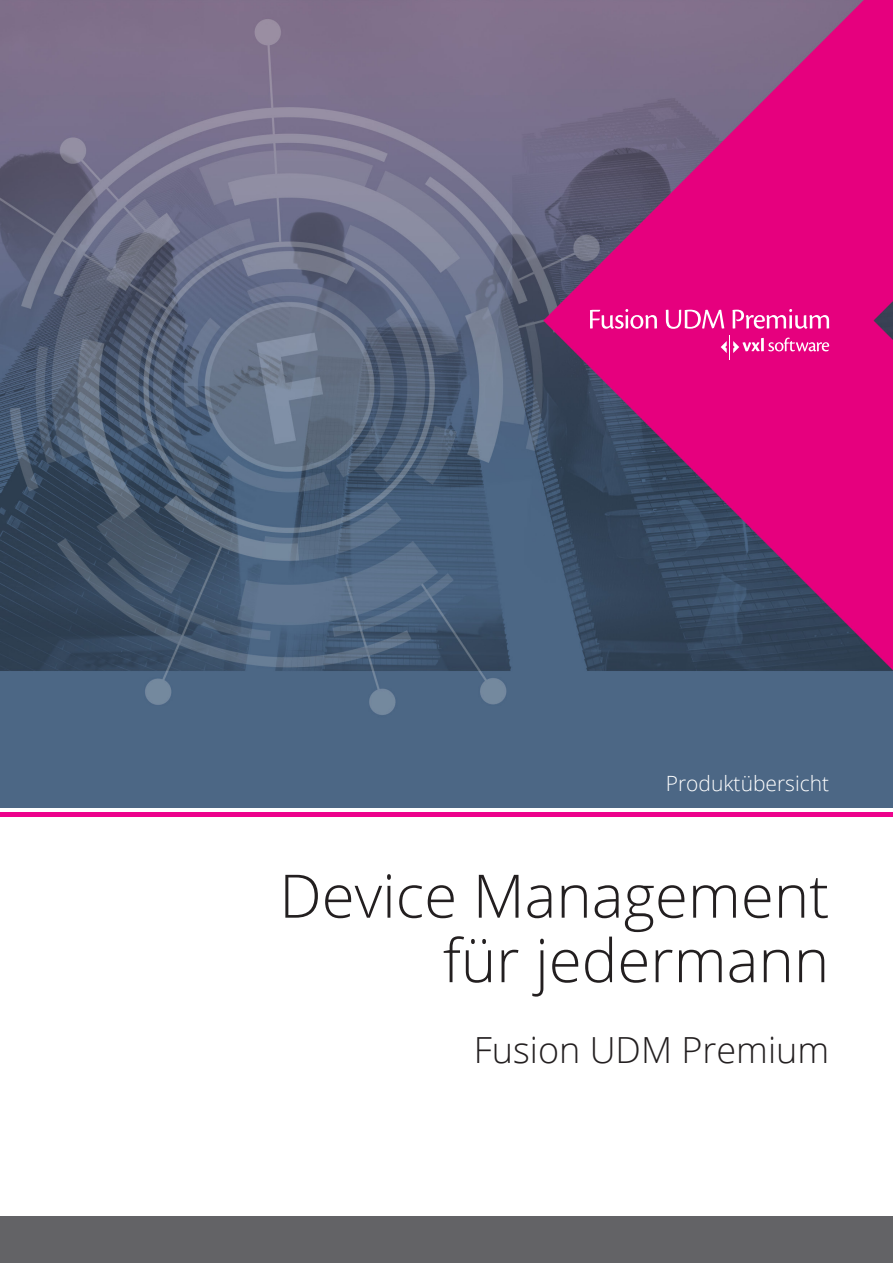
<style>
.page{position:relative;width:893px;height:1263px;background:#fff}
.page>*{position:absolute;margin:0;border:0;box-sizing:border-box;transform-origin:0 0}
.t1{font:300 60px "Open Sans";color:#231f20}
.t2{font:300 36px "Open Sans";color:#231f20}
.t3{font:300 21px "Open Sans";color:#fff}
</style>
<div class="page">
<div style="left:0;top:1216px;width:893px;height:47px;background:#636366"></div>
<img style="left:0;top:0;width:893px;height:808px">
<hr style="left:0;top:812px;width:893px;height:4px;background:#ed028c">
<svg style="left:721px;top:335px;width:108px;height:24px"></svg>
<svg style="left:590px;top:309px;width:67px;height:20px"></svg>
<svg style="left:666px;top:310px;width:58px;height:19px"></svg>
<svg style="left:732px;top:309px;width:97px;height:20px"></svg>
<p class="t3" style="left:666px;top:769px;width:165px">Produktübersicht</p>
<p class="t1" style="left:279px;top:855px;width:551px">Device Management</p>
<p class="t1" style="left:443px;top:919px;width:388px">für jedermann</p>
<p class="t2" style="left:474px;top:1025px;width:357px">Fusion UDM Premium</p>
</div>
